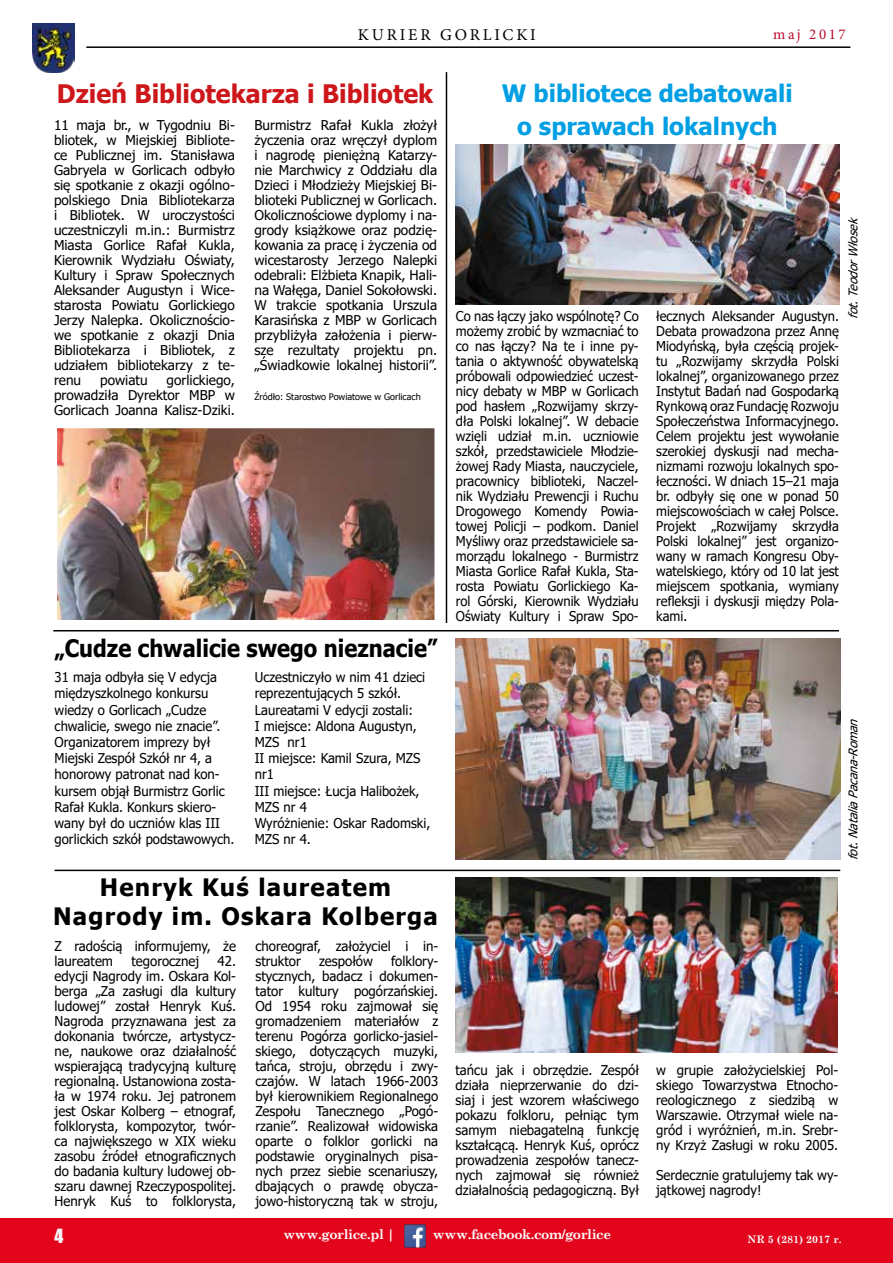
<style>
.page{position:relative;width:893px;height:1263px;background:#fff}
.page>*{position:absolute;margin:0;border:0;box-sizing:border-box;transform-origin:0 0}
.t1{font:700 25.5px "Tahoma";color:#cd171a}
.t2{font:700 24px/28.5px "Tahoma";letter-spacing:.05em;color:#000;text-align:center}
.t3{font:700 24px/33.8px "Tahoma";color:#009fe3;text-align:center}
.t4{font:700 24px "Tahoma";color:#000;scale:.91 1}
.t5{font:18px "Impact";color:#f8f8f8}
.t6{font:16.5px "Minion Pro";letter-spacing:.17em;color:#000}
.t7{font:15px "Minion Pro";letter-spacing:.17em;color:#b80a2b}
.t8{font:13.5px/15px "Tahoma";color:#000;text-align:justify}
.t9{font:13.5px/15px "Tahoma";color:#000;text-align:justify;scale:.96 1}
.t10{font:700 13.5px "Century Schoolbook";letter-spacing:-.03em;color:#fbfbfb}
.t11{font:italic 12px "Tahoma";color:#000}
.t12{font:700 10.5px "Century Schoolbook";color:#fafafa}
.t13{font:9px "Tahoma";color:#000}
</style>
<div class="page">
<img style="left:32px;top:24px;width:42px;height:48px">
<hr style="left:86px;top:46px;width:764px;height:2px;background:#000">
<div style="left:0;top:1219px;width:893px;height:44px;background:#e3051c"></div>
<img style="left:456px;top:145px;width:383px;height:159px">
<img style="left:455px;top:878px;width:383px;height:174px">
<hr style="left:446px;top:72px;width:1px;height:551px;background:#000">
<img style="left:403px;top:1222px;width:24px;height:26px">
<hr style="left:55px;top:870px;width:785px;height:1px;background:#000">
<img style="left:58px;top:429px;width:375px;height:190px">
<div style="left:54px;top:425px;width:383px;height:198px;border:3px solid #fff"></div>
<hr style="left:53px;top:630px;width:786px;height:1px;background:#000">
<img style="left:455px;top:638px;width:385px;height:221px">
<p class="t6" style="left:358px;top:23px;width:179px">KURIER GORLICKI</p>
<p class="t7" style="left:773px;top:24px;width:74px">maj 2017</p>
<h1 class="t1" style="left:57px;top:76px;width:378px">Dzień Bibliotekarza i Bibliotek</h1>
<p class="t8" style="left:254px;top:118px;width:184px">Burmistrz Rafał Kukla złożył życzenia oraz wręczył dyplom i nagrodę pieniężną Katarzy&shy;nie Marchwicy z Oddziału dla Dzieci i Młodzieży Miejskiej Bi&shy;blioteki Publicznej w Gorlicach.<br>Okolicznościowe dyplomy i na&shy;grody książkowe oraz podzię&shy;kowania za pracę i życzenia od wicestarosty Jerzego Nalepki odebrali: Elżbieta Knapik, Hali&shy;na Wałęga, Daniel Sokołowski.<br>W trakcie spotkania Urszula Karasińska z MBP w Gorlicach przybliżyła założenia i pierw&shy;sze rezultaty projektu pn. „Świadkowie lokalnej historii”.</p>
<p class="t13" style="left:254px;top:391px;width:168px">Źródło: Starostwo Powiatowe w Gorlicach</p>
<p class="t8" style="left:54px;top:118px;width:182px">11 maja br., w Tygodniu Bi&shy;bliotek, w Miejskiej Bibliote&shy;ce Publicznej im. Stanisława Gabryela w Gorlicach odbyło się spotkanie z okazji ogólno&shy;polskiego Dnia Bibliotekarza i Bibliotek. W uroczystości uczestniczyli m.in.: Burmistrz Miasta Gorlice Rafał Kukla, Kierownik Wydziału Oświaty, Kultury i Spraw Społecznych Aleksander Augustyn i Wice&shy;starosta Powiatu Gorlickiego Jerzy Nalepka. Okolicznościo&shy;we spotkanie z okazji Dnia Bibliotekarza i Bibliotek, z udziałem bibliotekarzy z te&shy;renu</p>
<p class="t8" style="left:54px;top:373px;width:182px;text-indent:113px">gorlickiego, prowadziła Dyrektor MBP w Gorlicach Joanna Kalisz-Dziki.</p>
<p class="t8" style="left:100px;top:373px;width:49px">powiatu</p>
<h2 class="t4" style="left:54px;top:631px;width:423px">„Cudze chwalicie swego nieznacie”</h2>
<p class="t8" style="left:55px;top:670px;width:181px;line-height:16.2px;text-align:left">31 maja odbyła się V edycja międzyszkolnego konkursu wiedzy o Gorlicach „Cudze chwalicie, swego nie znacie”.<br>Organizatorem imprezy był<br>Miejski Zespół Szkół nr 4, a honorowy patronat nad kon&shy;kursem objął Burmistrz Gorlic<br>Rafał Kukla. Konkurs skiero&shy;wany był do uczniów klas III gorlickich szkół podstawowych.</p>
<p class="t8" style="left:255px;top:670px;width:177px;line-height:16.2px;text-align:left">Uczestniczyło w nim 41 dzieci reprezentujących 5 szkół.<br>Laureatami V edycji zostali:<br>I miejsce: Aldona Augustyn,<br>MZS nr1<br>II miejsce: Kamil Szura, MZS nr1<br>III miejsce: Łucja Halibożek,<br>MZS nr 4<br>Wyróżnienie: Oskar Radomski,<br>MZS nr 4.</p>
<h2 class="t2" style="left:53px;top:874px;width:386px">Henryk Kuś laureatem<br>Nagrody im. Oskara Kolberga</h2>
<p class="t8" style="left:55px;top:939px;width:183px">Z radością informujemy, że laureatem</p>
<p class="t8" style="left:55px;top:954px;width:183px;text-indent:163px">42. edycji Nagrody im. Oskara Kol&shy;berga „Za zasługi dla kultury ludowej” został Henryk Kuś.<br>Nagroda przyznawana jest za dokonania twórcze, artystycz&shy;ne, naukowe oraz działalność wspierającą tradycyjną kulturę regionalną. Ustanowiona zosta&shy;ła w 1974 roku. Jej patronem jest Oskar Kolberg – etnograf, folklorysta, kompozytor, twór&shy;ca największego w XIX wieku zasobu źródeł etnograficznych do badania kultury ludowej ob&shy;szaru dawnej Rzeczypospolitej.<br>Henryk Kuś to folklorysta,</p>
<p class="t8" style="left:131px;top:954px;width:69px">tegorocznej</p>
<p class="t8" style="left:255px;top:939px;width:184px">choreograf, założyciel i in&shy;struktor</p>
<p class="t8" style="left:319px;top:954px;width:55px">zespołów</p>
<p class="t8" style="left:255px;top:954px;width:184px;text-indent:136px">folklory&shy;stycznych, badacz i dokumen&shy;tator kultury pogórzańskiej.<br>Od 1954 roku zajmował się gromadzeniem materiałów z terenu Pogórza gorlicko-jasiel&shy;skiego, dotyczących muzyki, tańca, stroju, obrzędu i zwy&shy;czajów. W latach 1966-2003 był kierownikiem Regionalnego Zespołu Tanecznego „Pogó&shy;rzanie”. Realizował widowiska oparte o folklor gorlicki na podstawie oryginalnych pisa&shy;nych przez siebie scenariuszy, dbających o prawdę obycza&shy;jowo-historyczną tak w stroju,</p>
<h2 class="t3" style="left:502px;top:77px;width:292px">W bibliotece debatowali o sprawach lokalnych</h2>
<p class="t9" style="left:456px;top:309px;width:192px">Co nas łączy jako wspólnotę? Co możemy zrobić by wzmacniać to co nas łączy? Na te i inne py&shy;tania o aktywność obywatelską próbowali odpowiedzieć uczest&shy;nicy debaty w MBP w Gorlicach pod hasłem „Rozwijamy skrzy&shy;dła Polski lokalnej”. W debacie wzięli udział m.in. uczniowie szkół, przedstawiciele Młodzie&shy;żowej Rady Miasta, nauczyciele, pracownicy biblioteki, Naczel&shy;nik Wydziału Prewencji i Ruchu Drogowego Komendy Powia&shy;towej Policji – podkom. Daniel Myśliwy oraz przedstawiciele sa&shy;morządu lokalnego - Burmistrz Miasta Gorlice Rafał Kukla, Sta&shy;rosta Powiatu Gorlickiego Ka&shy;rol Górski, Kierownik Wydziału Oświaty Kultury i Spraw Spo-</p>
<p class="t9" style="left:656px;top:309px;width:192px">łecznych Aleksander Augustyn.<br>Debata prowadzona przez Annę Miodyńską, była częścią projek&shy;tu „Rozwijamy skrzydła Polski lokalnej”, organizowanego przez Instytut Badań nad Gospodarką Rynkową oraz Fundację Rozwoju Społeczeństwa Informacyjnego.<br>Celem projektu jest wywołanie szerokiej dyskusji nad mecha&shy;nizmami rozwoju lokalnych spo&shy;łeczności. W dniach 15–21 maja br. odbyły się one w ponad 50 miejscowościach w całej Polsce.<br>Projekt „Rozwijamy skrzydła Polski lokalnej” jest organizo&shy;wany w ramach Kongresu Oby&shy;watelskiego, który od 10 lat jest miejscem spotkania, wymiany refleksji i dyskusji między Pola&shy;kami.</p>
<p class="t11" style="left:845px;top:319px;width:108px;rotate:-90deg">fot.TeodorWłosek</p>
<p class="t11" style="left:845px;top:860px;width:148px;rotate:-90deg">fot.NataliaPacana-Roman</p>
<p class="t8" style="left:455px;top:1063px;width:185px">tańcu jak i obrzędzie. Zespół działa nieprzerwanie do dzi&shy;siaj i jest wzorem właściwego pokazu folkloru, pełniąc tym samym niebagatelną funkcję kształcącą. Henryk Kuś, oprócz prowadzenia zespołów tanecz&shy;nych zajmował się również działalnością pedagogiczną. Był</p>
<p class="t8" style="left:656px;top:1063px;width:183px">w grupie założycielskiej Pol&shy;skiego Towarzystwa Etnocho&shy;reologicznego z siedzibą w Warszawie. Otrzymał wiele na&shy;gród i wyróżnień, m.in. Srebr&shy;ny Krzyż Zasługi w roku 2005.</p>
<p class="t8" style="left:656px;top:1168px;width:183px">Serdecznie gratulujemy tak wy&shy;jątkowej nagrody!</p>
<h3 class="t5" style="left:54px;top:1222px;width:10px">4</h3>
<p class="t12" style="left:748px;top:1231px;width:96px">NR 5 (281) 2017 r.</p>
<p class="t10" style="left:283px;top:1224px;width:113px">www.gorlice.pl |</p>
<p class="t10" style="left:433px;top:1224px;width:180px">www.facebook.com/gorlice</p>
</div>
